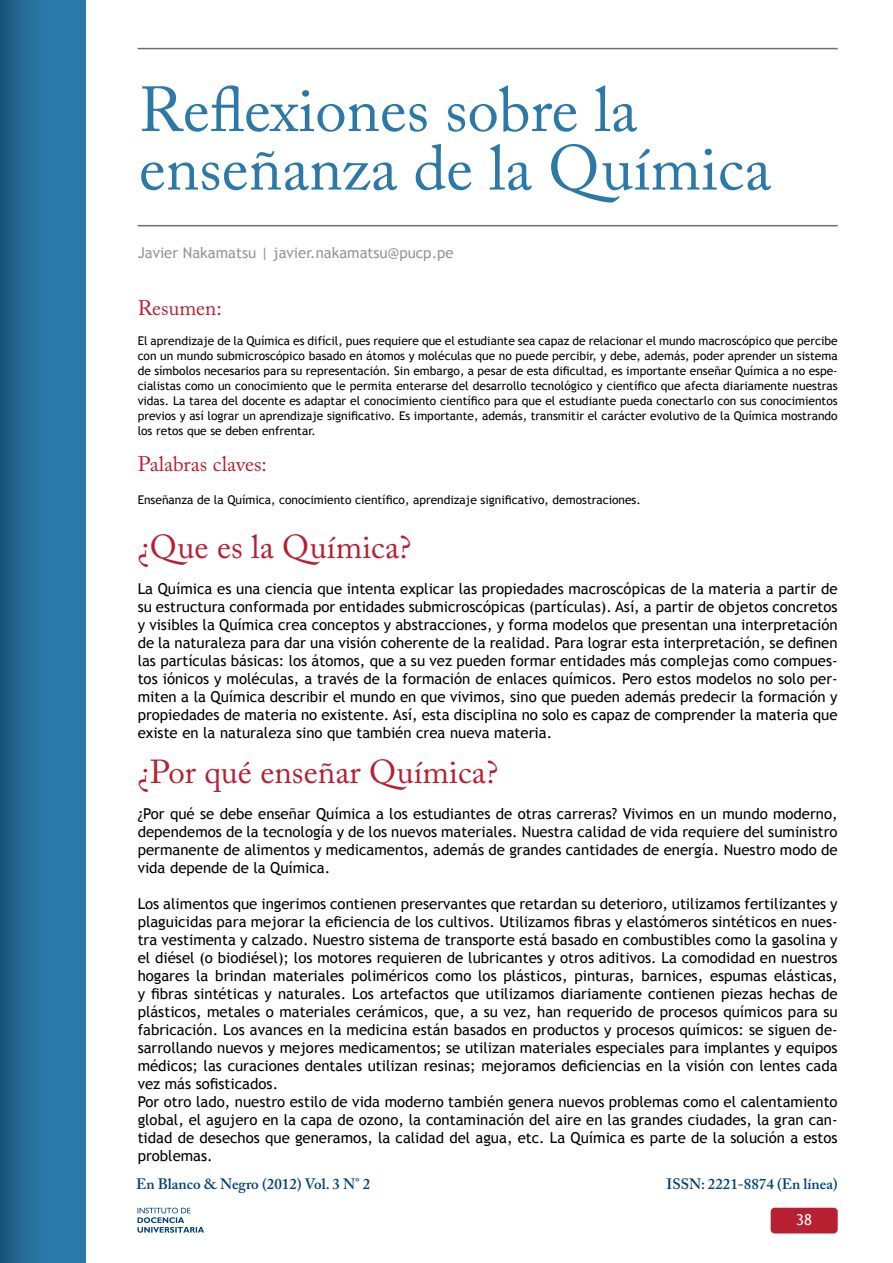
<style>
.page{position:relative;width:893px;height:1263px;background:#fff}
.page>*{position:absolute;margin:0;border:0;box-sizing:border-box;transform-origin:0 0}
.t1{font:63px/58.5px "Adobe Caslon Pro";color:#2c79a9}
.t2{font:33px "Adobe Caslon Pro";color:#b81f31}
.t3{font:21px "Adobe Caslon Pro";color:#b81f31}
.t4{font:15px/18px "Trebuchet MS";color:#000;text-align:justify}
.t5{font:600 15px "Adobe Caslon Pro";color:#00427a}
.t6{font:15px "Trebuchet MS";color:#939598}
.t7{font:15px "Trebuchet MS";color:#fff}
.t8{font:12px/15px "Trebuchet MS";color:#000;text-align:justify}
</style>
<div class="page">
<div style="left:0;top:0;width:85px;height:1263px;background:linear-gradient(to right,#205e85,#2f82b5)"></div>
<div style="left:771px;top:1208px;width:67px;height:25px;background:#b81f31;border-radius:4px"></div>
<hr style="left:138px;top:48px;width:700px;height:1px;background:#6d6e71">
<hr style="left:138px;top:225px;width:700px;height:1px;background:#6d6e71">
<svg style="left:137px;top:1208px;width:67px;height:25px"></svg>
<h1 class="t1" style="left:139px;top:80px;width:634px">Reflexiones sobre la enseñanza de la Química</h1>
<p class="t6" style="left:138px;top:244px;width:318px">Javier Nakamatsu | javier.nakamatsu@pucp.pe</p>
<h3 class="t3" style="left:138px;top:296px;width:86px">Resumen:</h3>
<p class="t8" style="left:138px;top:334px;width:701px">El aprendizaje de la Química es difícil, pues requiere que el estudiante sea capaz de relacionar el mundo macroscópico que percibe con un mundo submicroscópico basado en átomos y moléculas que no puede percibir, y debe, además, poder aprender un sistema de símbolos necesarios para su representación. Sin embargo, a pesar de esta dificultad, es importante enseñar Química a no espe&shy;cialistas como un conocimiento que le permita enterarse del desarrollo tecnológico y científico que afecta diariamente nuestras vidas. La tarea del docente es adaptar el conocimiento científico para que el estudiante pueda conectarlo con sus conocimientos previos y así lograr un aprendizaje significativo. Es importante, además, transmitir el carácter evolutivo de la Química mostrando los retos que se deben enfrentar.</p>
<h3 class="t3" style="left:138px;top:452px;width:131px">Palabras claves:</h3>
<p class="t8" style="left:138px;top:493px;width:505px">Enseñanza de la Química, conocimiento científico, aprendizaje significativo, demostraciones.</p>
<h2 class="t2" style="left:138px;top:528px;width:275px">¿Que es la Química?</h2>
<p class="t4" style="left:138px;top:580px;width:701px">La Química es una ciencia que intenta explicar las propiedades macroscópicas de la materia a partir de su estructura conformada por entidades submicroscópicas (partículas). Así, a partir de objetos concretos y visibles la Química crea conceptos y abstracciones, y forma modelos que presentan una interpretación de la naturaleza para dar una visión coherente de la realidad. Para lograr esta interpretación, se definen las partículas básicas: los átomos, que a su vez pueden formar entidades más complejas como compues&shy;tos iónicos y moléculas, a través de la formación de enlaces químicos. Pero estos modelos no solo per&shy;miten a la Química describir el mundo en que vivimos, sino que pueden además predecir la formación y propiedades de materia no existente. Así, esta disciplina no solo es capaz de comprender la materia que existe en la naturaleza sino que también crea nueva materia.</p>
<h2 class="t2" style="left:138px;top:752px;width:362px">¿Por qué enseñar Química?</h2>
<p class="t4" style="left:138px;top:805px;width:701px">¿Por qué se debe enseñar Química a los estudiantes de otras carreras? Vivimos en un mundo moderno, dependemos de la tecnología y de los nuevos materiales. Nuestra calidad de vida requiere del suministro permanente de alimentos y medicamentos, además de grandes cantidades de energía. Nuestro modo de vida depende de la Química.</p>
<p class="t4" style="left:138px;top:895px;width:701px;text-align:left">Los alimentos que ingerimos contienen preservantes que retardan su deterioro, utilizamos fertilizantes y plaguicidas para mejorar la eficiencia de los cultivos. Utilizamos fibras y elastómeros sintéticos en nues&shy;tra vestimenta y calzado. Nuestro sistema de transporte está basado en combustibles como la gasolina y el diésel (o biodiésel); los motores requieren de lubricantes y otros aditivos. La comodidad en nuestros hogares la brindan materiales poliméricos como los plásticos, pinturas, barnices, espumas elásticas, y fibras sintéticas y naturales. Los artefactos que utilizamos diariamente contienen piezas hechas de plásticos, metales o materiales cerámicos, que, a su vez, han requerido de procesos químicos para su fabricación. Los avances en la medicina están basados en productos y procesos químicos: se siguen de&shy;sarrollando nuevos y mejores medicamentos; se utilizan materiales especiales para implantes y equipos médicos; las curaciones dentales utilizan resinas; mejoramos deficiencias en la visión con lentes cada vez más sofisticados.<br>Por otro lado, nuestro estilo de vida moderno también genera nuevos problemas como el calentamiento global, el agujero en la capa de ozono, la contaminación del aire en las grandes ciudades, la gran can&shy;tidad de desechos que generamos, la calidad del agua, etc. La Química es parte de la solución a estos problemas.</p>
<p class="t5" style="left:136px;top:1174px;width:236px">En Blanco &amp; Negro (2012) Vol. 3 N° 2</p>
<p class="t5" style="left:667px;top:1174px;width:173px">ISSN: 2221-8874 (En línea)</p>
<p class="t7" style="left:796px;top:1211px;width:17px">38</p>
</div>
